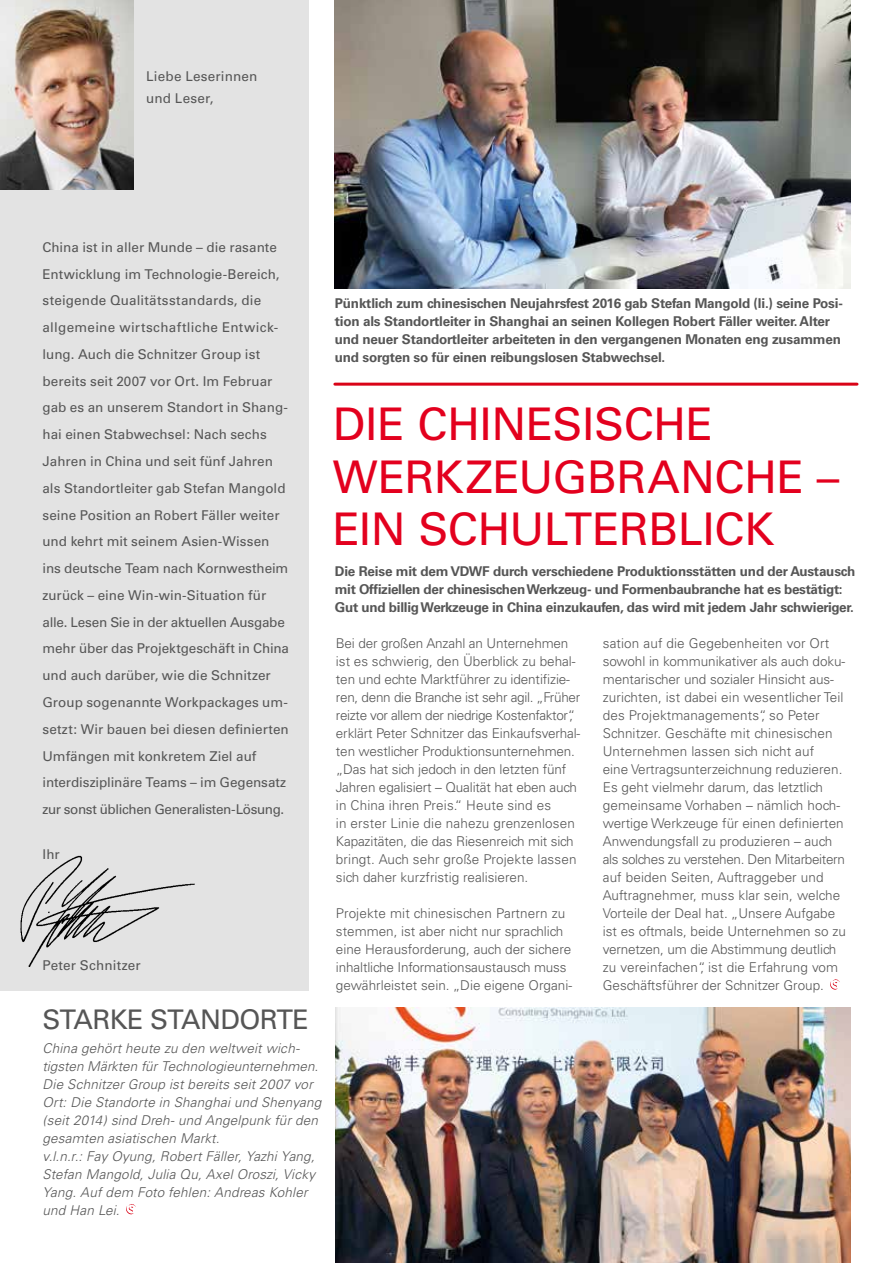
<style>
.page{position:relative;width:893px;height:1263px;background:#fff}
.page>*{position:absolute;margin:0;border:0;box-sizing:border-box;transform-origin:0 0}
.t1{font:500 45px/52.5px "Univers CE";letter-spacing:-.01em;color:#e3001e}
.t2{font:500 27px "Univers CE";letter-spacing:-.02em;color:#565656}
.t3{font:300 13.5px/18px "Univers";color:#565656}
.t4{font:500 13.5px/26.7px "Univers CE";color:#565656}
.t5{font:700 13.5px/18px "Univers";letter-spacing:-.015em;color:#565656}
.t6{font:italic 300 13.5px/18px "Univers";letter-spacing:.015em;color:#565656}
</style>
<div class="page">
<div style="left:0;top:0;width:308px;height:990px;background:#e3e3e3"></div>
<img style="left:0;top:0;width:134px;height:190px">
<img style="left:335px;top:0;width:515px;height:288px">
<img style="left:20px;top:855px;width:174px;height:112px">
<svg style="left:830px;top:979px;width:10px;height:11px"></svg>
<svg style="left:126px;top:1204px;width:10px;height:11px"></svg>
<img style="left:336px;top:1008px;width:514px;height:255px">
<hr style="left:335px;top:383px;width:522px;height:3px;background:#d90317">
<p class="t4" style="left:146px;top:65px;width:113px;line-height:22.5px">Liebe Leserinnen und Leser,</p>
<p class="t4" style="left:43px;top:234px;width:248px">China ist in aller Munde – die rasante Entwicklung im Technologie-Bereich, steigende Qualitätsstandards, die allgemeine wirtschaftliche Entwick&shy;lung. Auch die Schnitzer Group ist bereits seit 2007 vor Ort. Im Februar gab es an unserem Standort in Shang&shy;hai einen Stabwechsel: Nach sechs Jahren in China und seit fünf Jahren als Standortleiter gab Stefan Mangold seine Position an Robert Fäller weiter und kehrt mit seinem Asien-Wissen ins deutsche Team nach Kornwestheim zurück – eine Win-win-Situation für alle. Lesen Sie in der aktuellen Ausgabe mehr über das Projektgeschäft in China und auch darüber, wie die Schnitzer Group sogenannte Workpackages um&shy;setzt: Wir bauen bei diesen definierten Umfängen mit konkretem Ziel auf interdisziplinäre Teams – im Gegensatz zur sonst üblichen Generalisten-Lösung.</p>
<p class="t4" style="left:43px;top:841px;width:19px">Ihr</p>
<p class="t4" style="left:43px;top:952px;width:100px">Peter Schnitzer</p>
<h2 class="t2" style="left:43px;top:1004px;width:268px">STARKE STANDORTE</h2>
<p class="t6" style="left:43px;top:1039px;width:280px">China gehört heute zu den weltweit wich&shy;tigsten Märkten für Technologieunternehmen.<br>Die Schnitzer Group ist bereits seit 2007 vor Ort: Die Standorte in Shanghai und Shenyang (seit 2014) sind Dreh- und Angelpunk für den gesamten asiatischen Markt.<br>v.l.n.r.: Fay Oyung, Robert Fäller, Yazhi Yang, Stefan Mangold, Julia Qu, Axel Oroszi, Vicky Yang. Auf dem Foto fehlen: Andreas Kohler und Han Lei.</p>
<p class="t5" style="left:335px;top:295px;width:509px">Pünktlich zum chinesischen Neujahrsfest 2016 gab Stefan Mangold (li.) seine Posi&shy;tion als Standortleiter in Shanghai an seinen Kollegen Robert Fäller weiter. Alter und neuer Standortleiter arbeiteten in den vergangenen Monaten eng zusammen und sorgten so für einen reibungslosen Stabwechsel.</p>
<h1 class="t1" style="left:333px;top:399px;width:508px">DIE CHINESISCHE<br>WERKZEUGBRANCHE –<br>EIN SCHULTERBLICK</h1>
<p class="t5" style="left:335px;top:562px;width:522px">Die Reise mit dem VDWF durch verschiedene Produktionsstätten und der Austausch mit Offiziellen der chinesischen Werkzeug- und Formenbaubranche hat es bestätigt:<br>Gut und billig Werkzeuge in China einzukaufen, das wird mit jedem Jahr schwieriger.</p>
<p class="t3" style="left:336px;top:634px;width:246px">Bei der großen Anzahl an Unternehmen ist es schwierig, den Überblick zu behal&shy;ten und echte Marktführer zu identifizie&shy;ren, denn die Branche ist sehr agil. „Früher reizte vor allem der niedrige Kostenfaktor“, erklärt Peter Schnitzer das Einkaufsverhal&shy;ten westlicher Produktionsunternehmen. „Das hat sich jedoch in den letzten fünf Jahren egalisiert – Qualität hat eben auch in China ihren Preis.“ Heute sind es<br>in erster Linie die nahezu grenzenlosen Kapazitäten, die das Riesenreich mit sich bringt. Auch sehr große Projekte lassen sich daher kurzfristig realisieren.</p>
<p class="t3" style="left:336px;top:904px;width:238px">Projekte mit chinesischen Partnern zu stemmen, ist aber nicht nur sprachlich eine Herausforderung, auch der sichere inhaltliche Informationsaustausch muss gewährleistet sein. „Die eigene Organi-</p>
<p class="t3" style="left:603px;top:634px;width:245px">sation auf die Gegebenheiten vor Ort sowohl in kommunikativer als auch doku&shy;mentarischer und sozialer Hinsicht aus&shy;zurichten, ist dabei ein wesentlicher Teil des Projektmanagements“, so Peter Schnitzer. Geschäfte mit chinesischen Unternehmen lassen sich nicht auf<br>eine Vertragsunterzeichnung reduzieren.<br>Es geht vielmehr darum, das letztlich gemeinsame Vorhaben – nämlich hoch&shy;wertige Werkzeuge für einen definierten Anwendungsfall zu produzieren – auch als solches zu verstehen. Den Mitarbeitern auf beiden Seiten, Auftraggeber und Auftragnehmer, muss klar sein, welche Vorteile der Deal hat. „Unsere Aufgabe ist es oftmals, beide Unternehmen so zu vernetzen, um die Abstimmung deutlich zu vereinfachen“, ist die Erfahrung vom Geschäftsführer der Schnitzer Group.</p>
</div>
